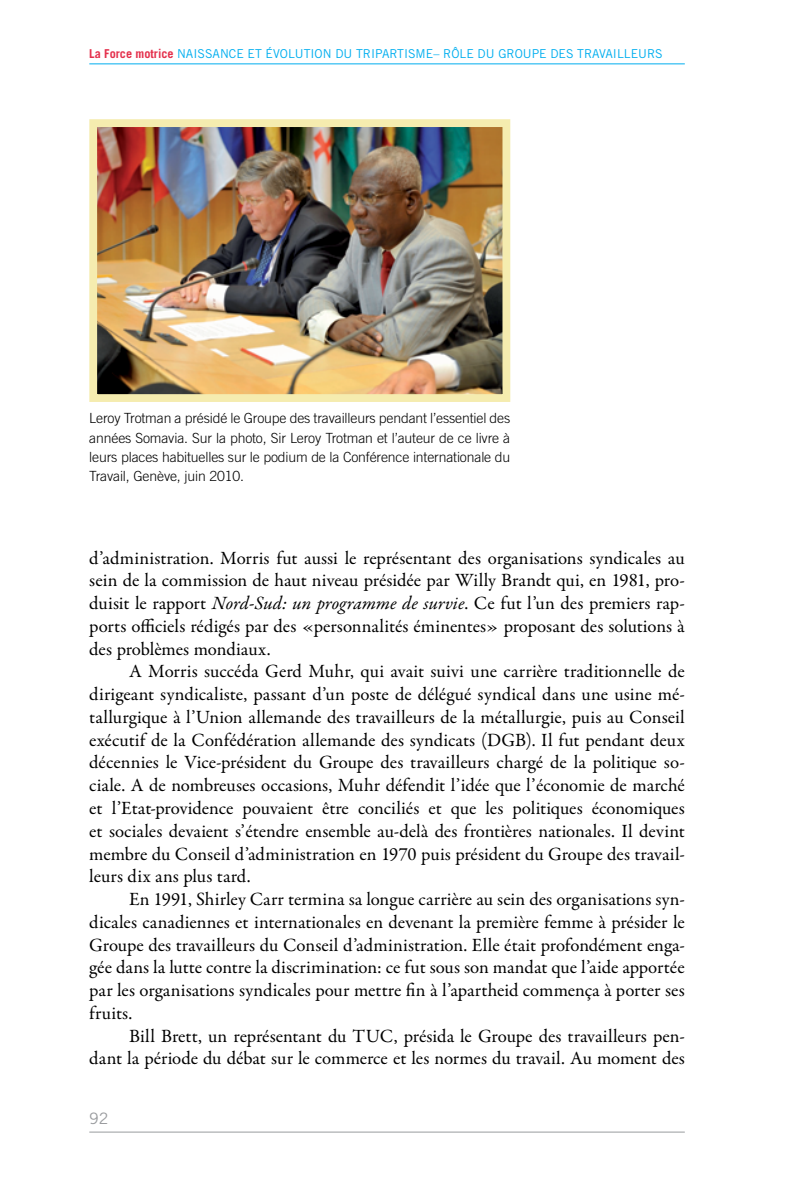
<style>
.page{position:relative;width:794px;height:1191px;background:#fff}
.page>*{position:absolute;margin:0;border:0;box-sizing:border-box;transform-origin:0 0}
.t1{font:18.9px/22.8px "Garamond Premr Pro";letter-spacing:-.005em;color:#000;text-align:justify}
.t2{font:15.75px "Trade Gothic LT Std";color:#999b9e}
.t3{font:300 14px/19.2px "Trade Gothic";letter-spacing:-.01em;color:#000;text-align:justify}
.t4{font:12.25px "Trade Gothic LT Std";color:#00aeef}
.s1{font-weight:700;color:#e4304c}
.s2{font-style:italic}
</style>
<div class="page">
<hr style="left:89px;top:1131px;width:596px;height:1px;background:#999b9e">
<hr style="left:89px;top:63px;width:596px;height:1px;background:#00aeef">
<img style="left:98px;top:128px;width:403px;height:265px">
<div style="left:89px;top:119px;width:421px;height:283px;border:8px solid #f5ecaf"></div>
<p class="t4" style="left:89px;top:47px;width:575px"><span class="s1">La Force motrice</span> NAISSANCE ET ÉVOLUTION DU TRIPARTISME– RÔLE DU GROUPE DES TRAVAILLEURS</p>
<p class="t3" style="left:89px;top:408px;width:422px">Leroy Trotman a présidé le Groupe des travailleurs pendant l’essentiel des années Somavia. Sur la photo, Sir Leroy Trotman et l’auteur de ce livre à leurs places habituelles sur le podium de la Conférence internationale du Travail, Genève, juin 2010.</p>
<p class="t1" style="left:89px;top:547px;width:597px">d’administration. Morris fut aussi le représentant des organisations syndicales au sein de la commission de haut niveau présidée par Willy Brandt qui, en 1981, pro&shy;duisit le rapport <span class="s2">Nord-Sud: un programme de survie</span>. Ce fut l’un des premiers rap&shy;ports officiels rédigés par des «personnalités éminentes» proposant des solutions à des problèmes mondiaux.</p>
<p class="t1" style="left:89px;top:660px;width:597px;text-indent:40px">A Morris succéda Gerd Muhr, qui avait suivi une carrière traditionnelle de dirigeant syndicaliste, passant d’un poste de délégué syndical dans une usine mé&shy;tallurgique à l’Union allemande des travailleurs de la métallurgie, puis au Conseil exécutif de la Confédération allemande des syndicats (DGB). Il fut pendant deux décennies le Vice-président du Groupe des travailleurs chargé de la politique so&shy;ciale. A de nombreuses occasions, Muhr défendit l’idée que l’économie de marché et l’Etat-providence pouvaient être conciliés et que les politiques économiques et sociales devaient s’étendre ensemble au-delà des frontières nationales. Il devint membre du Conseil d’administration en 1970 puis président du Groupe des travail&shy;leurs dix ans plus tard.</p>
<p class="t1" style="left:89px;top:888px;width:597px;text-indent:40px">En 1991, Shirley Carr termina sa longue carrière au sein des organisations syn&shy;dicales canadiennes et internationales en devenant la première femme à présider le Groupe des travailleurs du Conseil d’administration. Elle était profondément enga&shy;gée dans la lutte contre la discrimination: ce fut sous son mandat que l’aide apportée par les organisations syndicales pour mettre fin à l’apartheid commença à porter ses fruits.</p>
<p class="t1" style="left:89px;top:1024px;width:597px;text-align:right">Bill Brett, un représentant du TUC, présida le Groupe des travailleurs pen-<br>dant la période du débat sur le commerce et les normes du travail. Au moment des</p>
<p class="t2" style="left:89px;top:1109px;width:21px">92</p>
</div>
